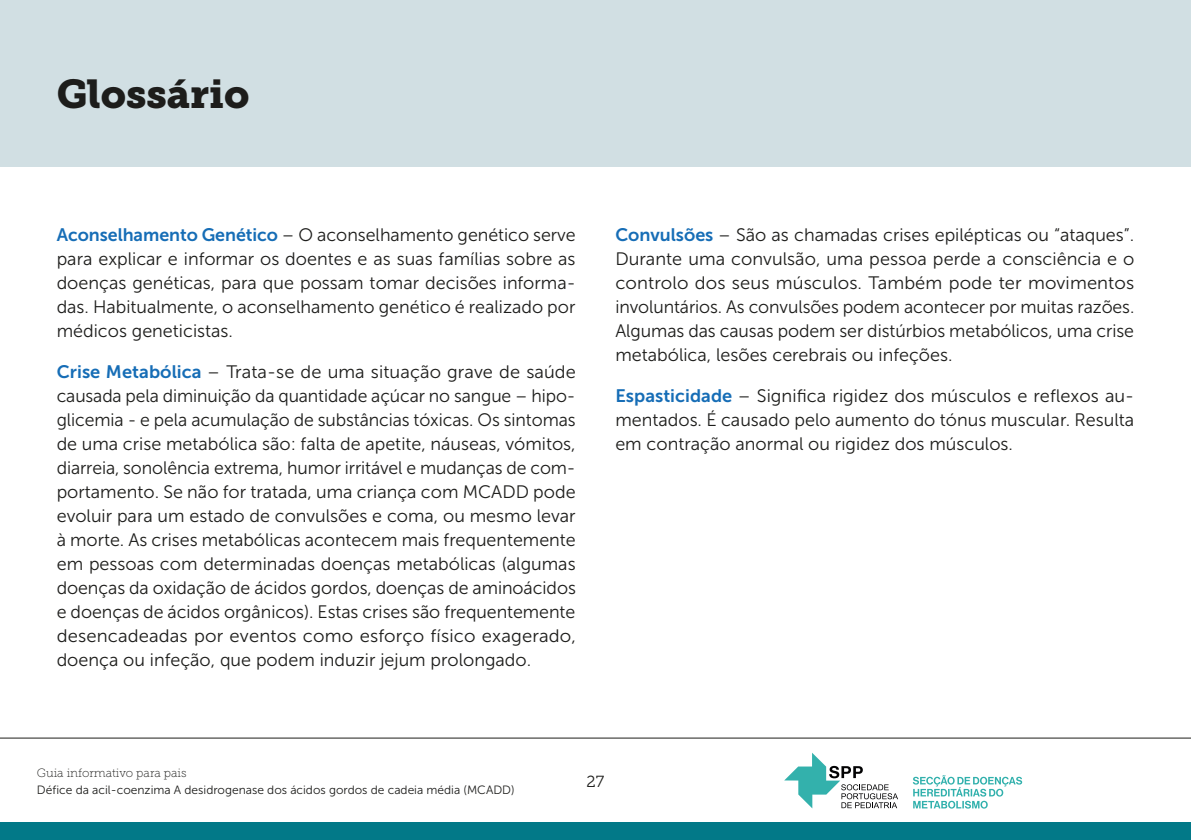
<style>
.page{position:relative;width:1191px;height:840px;background:#fff}
.page>*{position:absolute;margin:0;border:0;box-sizing:border-box;transform-origin:0 0}
.t1{font:40px "Museo Slab 900";color:#1d1d1b}
.t2{font:18px/24px "Museo Sans 300";color:#1d1d1b;text-align:justify}
.t3{font:16px "Museo Slab 300";color:#1d1d1b}
.t4{font:12px "Museo Sans 300";color:#1d1d1b}
.t5{font:12px "Museo Slab 100";color:#1d1d1b}
.s1{font-family:"Museo Sans 700";color:#166db6}
</style>
<div class="page">
<div style="left:0;top:0;width:1191px;height:166px;background:#d1dfe3"></div>
<div style="left:0;top:822px;width:1191px;height:17px;background:#027988"></div>
<hr style="left:0;top:737px;width:1191px;height:1px;background:#1d1d1b">
<svg style="left:784px;top:753px;width:114px;height:55px"></svg>
<svg style="left:913px;top:775px;width:109px;height:33px"></svg>
<p class="t1" style="left:57px;top:70px;width:194px">Glossário</p>
<p class="t2" style="left:57px;top:222px;width:520px"><span class="s1">Aconselhamento Genético</span> – O aconselhamento genético serve para explicar e informar os doentes e as suas famílias sobre as doenças genéticas, para que possam tomar decisões informa&shy;das. Habitualmente, o aconselhamento genético é realizado por médicos geneticistas.</p>
<p class="t2" style="left:57px;top:359px;width:521px"><span class="s1">Crise Metabólica</span> – Trata-se de uma situação grave de saúde causada pela diminuição da quantidade açúcar no sangue – hipo&shy;glicemia - e pela acumulação de substâncias tóxicas. Os sintomas de uma crise metabólica são: falta de apetite, náuseas, vómitos, diarreia, sonolência extrema, humor irritável e mudanças de com&shy;portamento. Se não for tratada, uma criança com MCADD pode evoluir para um estado de convulsões e coma, ou mesmo levar à morte. As crises metabólicas acontecem mais frequentemente em pessoas com determinadas doenças metabólicas (algumas doenças da oxidação de ácidos gordos, doenças de aminoácidos e doenças de ácidos orgânicos). Estas crises são frequentemente desencadeadas por eventos como esforço físico exagerado, doença ou infeção, que podem induzir jejum prolongado.</p>
<p class="t2" style="left:615px;top:222px;width:521px"><span class="s1">Convulsões</span> – São as chamadas crises epilépticas ou “ataques”.<br>Durante uma convulsão, uma pessoa perde a consciência e o controlo dos seus músculos. Também pode ter movimentos involuntários. As convulsões podem acontecer por muitas razões.<br>Algumas das causas podem ser distúrbios metabólicos, uma crise metabólica, lesões cerebrais ou infeções.</p>
<p class="t2" style="left:615px;top:383px;width:520px"><span class="s1">Espasticidade</span> – Significa rigidez dos músculos e reflexos au&shy;mentados. É causado pelo aumento do tónus muscular. Resulta em contração anormal ou rigidez dos músculos.</p>
<p class="t5" style="left:37px;top:765px;width:151px">Guia informativo para pais</p>
<p class="t4" style="left:37px;top:782px;width:479px">Défice da acil-coenzima A desidrogenase dos ácidos gordos de cadeia média (MCADD)</p>
<p class="t3" style="left:586px;top:772px;width:19px">27</p>
</div>
